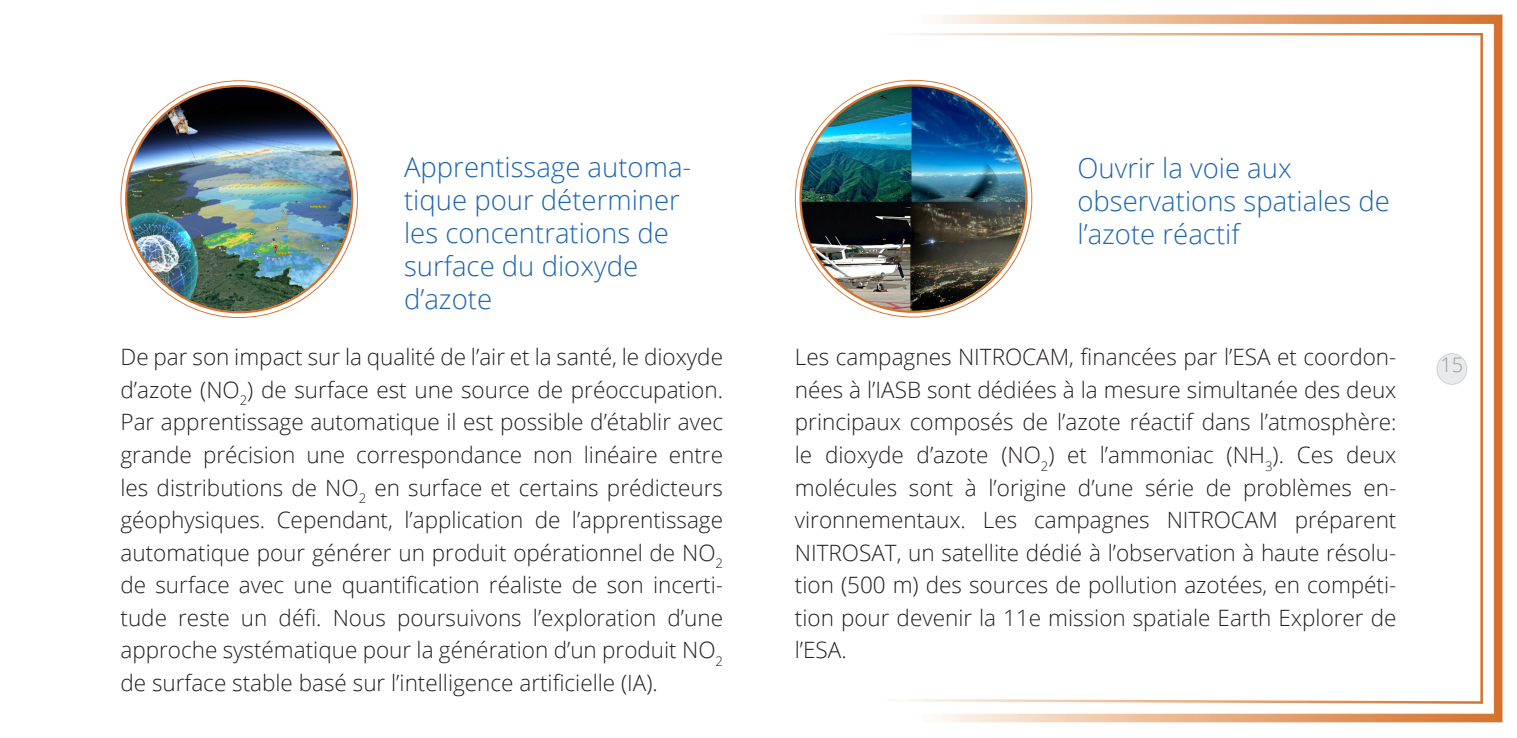
<style>
.page{position:relative;width:1517px;height:738px;background:#fff}
.page>*{position:absolute;margin:0;border:0;box-sizing:border-box;transform-origin:0 0}
.t1{font:300 27.5px/33px "Open Sans";color:#1d66af}
.t2{font:300 22.5px/32.5px "Open Sans";color:#231f20;text-align:justify}
.t3{font:300 20px "Open Sans";color:#999b9e}
</style>
<div class="page">
<svg style="left:120px;top:80px;width:238px;height:238px"></svg>
<img style="left:125px;top:85px;width:228px;height:228px">
<svg style="left:799px;top:135px;width:14px;height:127px"></svg>
<img style="left:935px;top:15px;width:567px;height:706px">
<img style="left:813px;top:33px;width:669px;height:670px">
<p class="t1" style="left:404px;top:150px;width:289px">Apprentissage automa&shy;tique pour déterminer les concentrations de surface du dioxyde d’azote</p>
<p class="t1" style="left:1077px;top:150px;width:314px">Ouvrir la voie aux observations spatiales de l’azote réactif</p>
<p class="t2" style="left:120px;top:340px;width:604px">De par son impact sur la qualité de l’air et la santé, le dioxyde d’azote (NO<sub>2</sub>) de surface est une source de préoccupation.<br>Par apprentissage automatique il est possible d’établir avec grande précision une correspondance non linéaire entre les distributions de NO<sub>2</sub> en surface et certains prédicteurs géophysiques. Cependant, l’application de l’apprentissage automatique pour générer un produit opérationnel de NO<sub>2 </sub>de surface avec une quantification réaliste de son incerti&shy;tude reste un défi. Nous poursuivons l’exploration d’une approche systématique pour la génération d’un produit NO<sub>2 </sub>de surface stable basé sur l’intelligence artificielle (IA).</p>
<p class="t2" style="left:795px;top:340px;width:603px">Les campagnes NITROCAM, financées par l’ESA et coordon&shy;nées à l’IASB sont dédiées à la mesure simultanée des deux principaux composés de l’azote réactif dans l’atmosphère: le dioxyde d’azote (NO<sub>2</sub>) et l’ammoniac (NH<sub>3</sub>). Ces deux molécules sont à l’origine d’une série de problèmes en&shy;vironnementaux. Les campagnes NITROCAM préparent NITROSAT, un satellite dédié à l’observation à haute résolu&shy;tion (500 m) des sources de pollution azotées, en compéti&shy;tion pour devenir la 11e mission spatiale Earth Explorer de l’ESA.</p>
<p class="t3" style="left:1440px;top:351px;width:24px">15</p>
</div>
